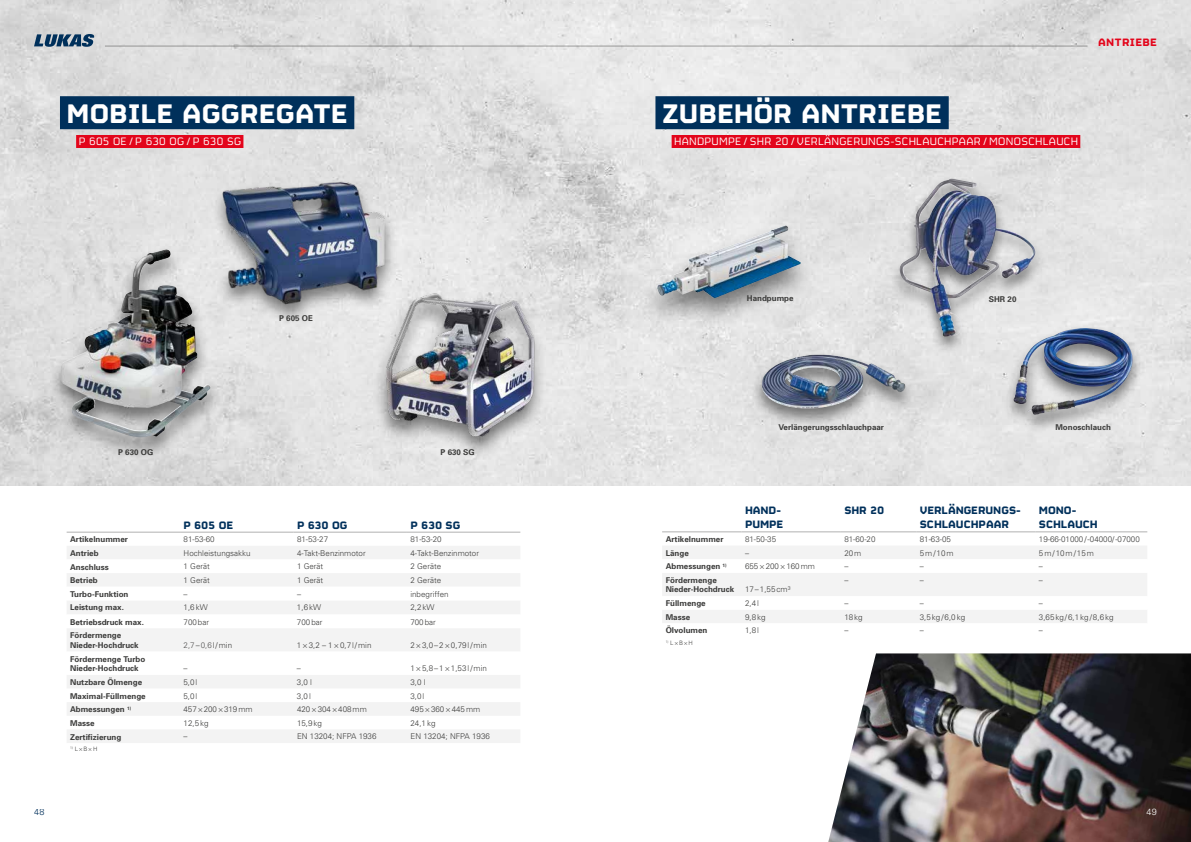
<style>
.page{position:relative;width:1191px;height:842px;background:#fff}
.page>*{position:absolute;margin:0;border:0;box-sizing:border-box;transform-origin:0 0}
.t1{font:700 30px "FS Sinclair";color:#fff}
.t2{font:12px "FS Sinclair";letter-spacing:.025em;color:#fff}
.t3{font:700 12px/14.4px "FS Sinclair";letter-spacing:-.01em;color:#00305b}
.t4{font:700 12px "FS Sinclair";letter-spacing:.02em;color:#e3051b}
.t5{font:300 9px "Univers";color:#00305b}
.t6{font:300 9px "Univers";color:#fff}
.t7{font:300 8px "Univers";color:#3c3c3b}
.t8{font:700 8px/9.6px "Univers";color:#3c3c3b}
.t9{font:300 8px "Univers";color:#555454}
.t10{font:300 6px "Univers";color:#3c3c3b}
.s1{color:#3c3c3b}
</style>
<div class="page">
<img style="left:0;top:0;width:1191px;height:485px">
<div style="left:60px;top:96px;width:294px;height:33px;background:#00305b"></div>
<div style="left:76px;top:135px;width:167px;height:13px;background:#e3051b"></div>
<div style="left:655px;top:96px;width:293px;height:33px;background:#00305b"></div>
<div style="left:671px;top:135px;width:409px;height:13px;background:#e3051b"></div>
<div style="left:1002px;top:324px;width:142px;height:110px;background:#000;opacity:.5"></div>
<img style="left:1013px;top:328px;width:121px;height:87px">
<svg style="left:662px;top:546px;width:485px;height:77px"></svg>
<hr style="left:662px;top:532px;width:79px;height:1px;background:#b1b1b1">
<hr style="left:741px;top:532px;width:99px;height:1px;background:#b1b1b1">
<hr style="left:840px;top:532px;width:76px;height:1px;background:#b1b1b1">
<hr style="left:916px;top:532px;width:119px;height:1px;background:#b1b1b1">
<hr style="left:1035px;top:532px;width:112px;height:1px;background:#b1b1b1">
<svg style="left:67px;top:546px;width:453px;height:197px;fill:#f3f3f3"></svg>
<svg style="left:67px;top:559px;width:453px;height:116px"></svg>
<hr style="left:67px;top:532px;width:113px;height:1px;background:#b1b1b1">
<hr style="left:180px;top:532px;width:113px;height:1px;background:#b1b1b1">
<hr style="left:293px;top:532px;width:114px;height:1px;background:#b1b1b1">
<hr style="left:407px;top:532px;width:113px;height:1px;background:#b1b1b1">
<hr style="left:105px;top:46px;width:982px;height:1px;background:#a8a8a7">
<svg style="left:34px;top:34px;width:60px;height:13px"></svg>
<div style="left:47px;top:246px;width:176px;height:214px;background:#000;opacity:.5"></div>
<img style="left:61px;top:249px;width:150px;height:189px">
<div style="left:372px;top:291px;width:175px;height:168px;background:#000;opacity:.5"></div>
<img style="left:385px;top:291px;width:150px;height:153px">
<div style="left:210px;top:178px;width:188px;height:147px;background:#000;opacity:.5"></div>
<img style="left:199px;top:162px;width:206px;height:146px">
<img style="left:828px;top:653px;width:363px;height:189px">
<div style="left:638px;top:221px;width:179px;height:107px;background:#000;opacity:.5"></div>
<img style="left:654px;top:225px;width:146px;height:73px">
<div style="left:889px;top:176px;width:156px;height:178px;background:#000;opacity:.5"></div>
<img style="left:899px;top:180px;width:136px;height:156px">
<div style="left:750px;top:351px;width:167px;height:78px;background:#000;opacity:.5"></div>
<img style="left:761px;top:355px;width:144px;height:54px">
<h1 class="t1" style="left:67px;top:87px;width:283px">MOBILE AGGREGATE</h1>
<h2 class="t2" style="left:79px;top:133px;width:164px">P 605 OE / P 630 OG / P 630 SG</h2>
<p class="t8" style="left:279px;top:313px;width:35px">P 605 OE</p>
<p class="t8" style="left:118px;top:447px;width:37px">P 630 OG</p>
<p class="t8" style="left:440px;top:447px;width:36px">P 630 SG</p>
<p class="t5" style="left:34px;top:807px;width:12px">48</p>
<h2 class="t3" style="left:184px;top:516px;width:51px">P 605 OE</h2>
<h2 class="t3" style="left:297px;top:516px;width:52px">P 630 OG</h2>
<h2 class="t3" style="left:410px;top:516px;width:51px">P 630 SG</h2>
<p class="t8" style="left:70px;top:534px;width:59px">Artikelnummer</p>
<p class="t7" style="left:184px;top:534px;width:33px">81-53-60</p>
<p class="t7" style="left:297px;top:534px;width:33px">81-53-27</p>
<p class="t7" style="left:410px;top:534px;width:33px">81-53-20</p>
<p class="t8" style="left:70px;top:548px;width:30px">Antrieb</p>
<p class="t7" style="left:184px;top:548px;width:69px">Hochleistungsakku</p>
<p class="t7" style="left:297px;top:548px;width:70px">4-Takt-Benzinmotor</p>
<p class="t7" style="left:410px;top:548px;width:70px">4-Takt-Benzinmotor</p>
<p class="t8" style="left:70px;top:562px;width:40px">Anschluss</p>
<p class="t7" style="left:184px;top:562px;width:28px">1 Gerät</p>
<p class="t7" style="left:297px;top:562px;width:28px">1 Gerät</p>
<p class="t7" style="left:410px;top:562px;width:32px">2 Geräte</p>
<p class="t8" style="left:70px;top:575px;width:29px">Betrieb</p>
<p class="t7" style="left:184px;top:575px;width:28px">1 Gerät</p>
<p class="t7" style="left:297px;top:575px;width:28px">1 Gerät</p>
<p class="t7" style="left:410px;top:575px;width:32px">2 Geräte</p>
<p class="t8" style="left:70px;top:589px;width:60px">Turbo-Funktion</p>
<p class="t7" style="left:184px;top:589px;width:5px">–</p>
<p class="t7" style="left:297px;top:589px;width:5px">–</p>
<p class="t7" style="left:410px;top:589px;width:40px">inbegriffen</p>
<p class="t8" style="left:70px;top:603px;width:55px">Leistung max.</p>
<p class="t7" style="left:184px;top:603px;width:26px">1,6kW</p>
<p class="t7" style="left:297px;top:603px;width:26px">1,6kW</p>
<p class="t7" style="left:410px;top:603px;width:26px">2,2kW</p>
<p class="t8" style="left:70px;top:617px;width:75px">Betriebsdruck max.</p>
<p class="t7" style="left:183px;top:617px;width:27px">700bar</p>
<p class="t7" style="left:297px;top:617px;width:27px">700bar</p>
<p class="t7" style="left:410px;top:617px;width:27px">700bar</p>
<p class="t8" style="left:70px;top:630px;width:70px">Fördermenge<br>Nieder-Hochdruck</p>
<p class="t9" style="left:183px;top:640px;width:50px">2,7<span class="s1">–</span>0,6<span class="s1">l/min</span></p>
<p class="t7" style="left:297px;top:640px;width:76px">1×3,2 – 1×0,7l/min</p>
<p class="t7" style="left:410px;top:640px;width:78px">2×3,0–2×0,79l/min</p>
<p class="t8" style="left:70px;top:654px;width:77px">Fördermenge Turbo<br>Nieder-Hochdruck</p>
<p class="t7" style="left:183px;top:663px;width:5px">–</p>
<p class="t7" style="left:297px;top:663px;width:5px">–</p>
<p class="t7" style="left:410px;top:663px;width:78px">1×5,8–1×1,53l/min</p>
<p class="t8" style="left:70px;top:677px;width:74px">Nutzbare Ölmenge</p>
<p class="t7" style="left:183px;top:677px;width:15px">5,0l</p>
<p class="t7" style="left:297px;top:677px;width:17px">3,0 l</p>
<p class="t7" style="left:410px;top:677px;width:17px">3,0 l</p>
<p class="t8" style="left:70px;top:691px;width:77px">Maximal-Füllmenge</p>
<p class="t7" style="left:183px;top:691px;width:15px">5,0l</p>
<p class="t7" style="left:297px;top:691px;width:15px">3,0l</p>
<p class="t7" style="left:410px;top:691px;width:15px">3,0l</p>
<p class="t8" style="left:70px;top:704px;width:63px">Abmessungen <sup>1)</sup></p>
<p class="t7" style="left:184px;top:704px;width:70px">457×200×319mm</p>
<p class="t7" style="left:297px;top:704px;width:71px">420×304×408mm</p>
<p class="t7" style="left:410px;top:704px;width:71px">495×360×445mm</p>
<p class="t8" style="left:70px;top:718px;width:26px">Masse</p>
<p class="t7" style="left:184px;top:718px;width:27px">12,5kg</p>
<p class="t7" style="left:297px;top:718px;width:27px">15,9kg</p>
<p class="t7" style="left:410px;top:718px;width:27px">24,1kg</p>
<p class="t8" style="left:70px;top:732px;width:53px">Zertifizierung</p>
<p class="t7" style="left:184px;top:732px;width:5px">–</p>
<p class="t7" style="left:297px;top:732px;width:81px">EN 13204; NFPA 1936</p>
<p class="t7" style="left:410px;top:732px;width:81px">EN 13204; NFPA 1936</p>
<p class="t10" style="left:70px;top:746px;width:29px"><sup>1)</sup> L×B×H</p>
<h1 class="t1" style="left:662px;top:87px;width:282px">ZUBEHÖR ANTRIEBE</h1>
<h2 class="t2" style="left:674px;top:133px;width:405px">HANDPUMPE / SHR 20 / VERLÄNGERUNGS-SCHLAUCHPAAR / MONOSCHLAUCH</h2>
<h2 class="t4" style="left:1098px;top:31px;width:60px">ANTRIEBE</h2>
<p class="t8" style="left:747px;top:294px;width:48px">Handpumpe</p>
<p class="t8" style="left:988px;top:294px;width:29px">SHR 20</p>
<p class="t8" style="left:778px;top:422px;width:107px">Verlängerungsschlauchpaar</p>
<p class="t8" style="left:1055px;top:422px;width:57px">Monoschlauch</p>
<h2 class="t3" style="left:745px;top:501px;width:40px">HAND-<br>PUMPE</h2>
<h2 class="t3" style="left:844px;top:501px;width:41px">SHR 20</h2>
<h2 class="t3" style="left:919px;top:501px;width:103px">VERLÄNGERUNGS-<br>SCHLAUCHPAAR</h2>
<h2 class="t3" style="left:1039px;top:501px;width:60px">MONO-<br>SCHLAUCH</h2>
<p class="t8" style="left:665px;top:534px;width:59px">Artikelnummer</p>
<p class="t7" style="left:745px;top:534px;width:33px">81-50-35</p>
<p class="t7" style="left:844px;top:534px;width:33px">81-60-20</p>
<p class="t7" style="left:919px;top:534px;width:33px">81-63-05</p>
<p class="t7" style="left:1039px;top:534px;width:102px">19-66-01000/-04000/-07000</p>
<p class="t8" style="left:665px;top:548px;width:25px">Länge</p>
<p class="t7" style="left:745px;top:548px;width:5px">–</p>
<p class="t7" style="left:844px;top:548px;width:19px">20m</p>
<p class="t7" style="left:919px;top:548px;width:35px">5m/10m</p>
<p class="t7" style="left:1039px;top:548px;width:57px">5m/10m/15m</p>
<p class="t8" style="left:665px;top:561px;width:63px">Abmessungen <sup>1)</sup></p>
<p class="t7" style="left:745px;top:561px;width:71px">655×200×160mm</p>
<p class="t7" style="left:844px;top:561px;width:5px">–</p>
<p class="t7" style="left:919px;top:561px;width:5px">–</p>
<p class="t7" style="left:1039px;top:561px;width:5px">–</p>
<p class="t8" style="left:665px;top:575px;width:70px">Fördermenge<br>Nieder-Hochdruck</p>
<p class="t7" style="left:745px;top:585px;width:47px">17–1,55cm³</p>
<p class="t7" style="left:844px;top:575px;width:5px">–</p>
<p class="t7" style="left:919px;top:575px;width:5px">–</p>
<p class="t7" style="left:1039px;top:575px;width:5px">–</p>
<p class="t8" style="left:665px;top:598px;width:42px">Füllmenge</p>
<p class="t7" style="left:745px;top:598px;width:15px">2,4l</p>
<p class="t7" style="left:844px;top:598px;width:5px">–</p>
<p class="t7" style="left:919px;top:598px;width:5px">–</p>
<p class="t7" style="left:1039px;top:598px;width:5px">–</p>
<p class="t8" style="left:665px;top:612px;width:26px">Masse</p>
<p class="t7" style="left:745px;top:612px;width:22px">9,8kg</p>
<p class="t7" style="left:844px;top:612px;width:20px">18kg</p>
<p class="t7" style="left:919px;top:612px;width:47px">3,5kg/6,0kg</p>
<p class="t7" style="left:1039px;top:612px;width:76px">3,65kg/6,1kg/8,6kg</p>
<p class="t8" style="left:665px;top:625px;width:43px">Ölvolumen</p>
<p class="t7" style="left:745px;top:626px;width:15px">1,8l</p>
<p class="t7" style="left:844px;top:626px;width:5px">–</p>
<p class="t7" style="left:919px;top:626px;width:5px">–</p>
<p class="t7" style="left:1039px;top:626px;width:5px">–</p>
<p class="t10" style="left:665px;top:640px;width:29px"><sup>1)</sup> L×B×H</p>
<p class="t6" style="left:1146px;top:807px;width:12px">49</p>
</div>
